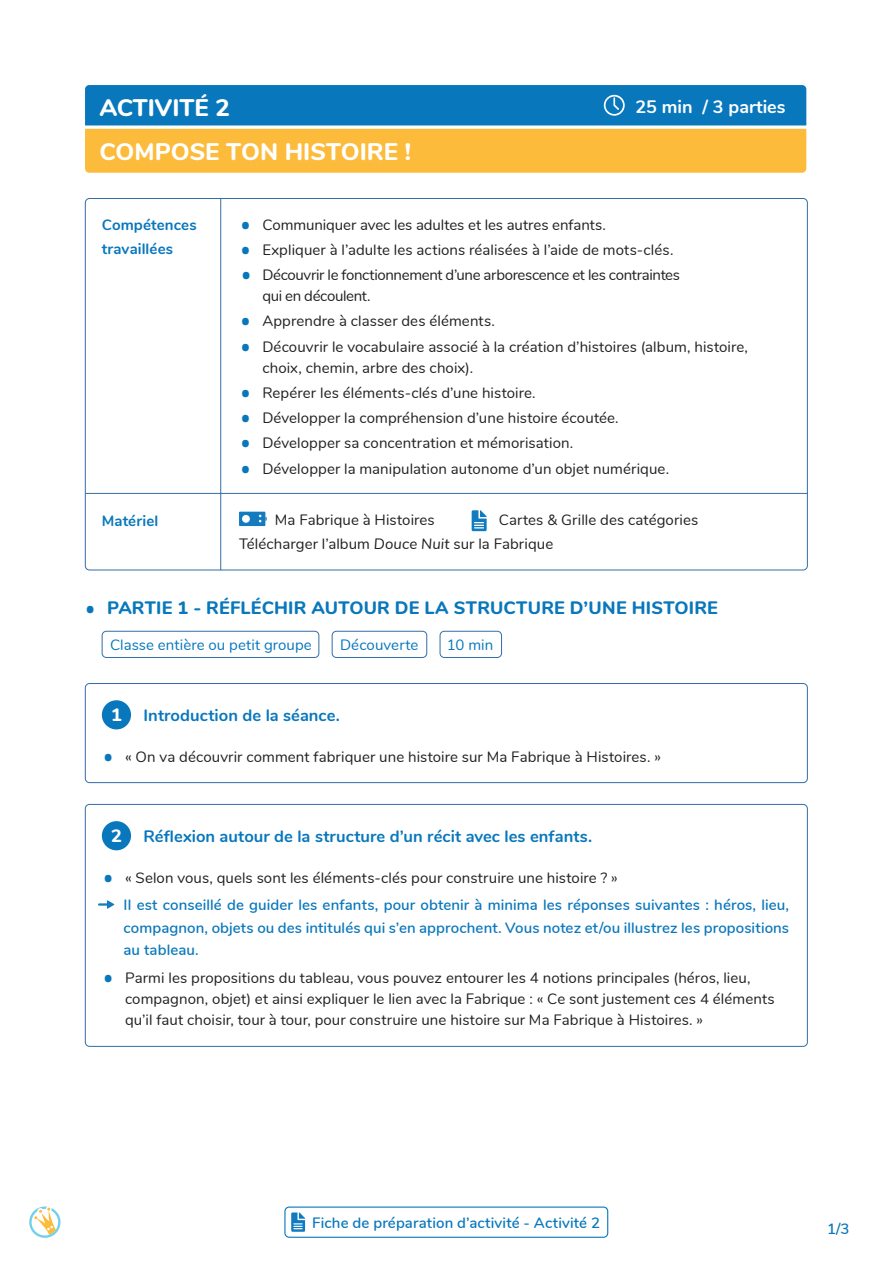
<style>
.page{position:relative;width:893px;height:1263px;background:#fff}
.page>*{position:absolute;margin:0;border:0;box-sizing:border-box;transform-origin:0 0}
.t1{font:800 24px/43.5px "Nunito";color:#fff}
.t2{font:800 18px "Nunito";letter-spacing:.015em;color:#0877bc}
.t3{font:700 18px "Nunito";color:#fff}
.t4{font:700 16.5px "Nunito";letter-spacing:.005em;color:#0877bc}
.t5{font:15px/21px "Nunito";letter-spacing:.005em;color:#231f20}
.t6{font:600 15px/22.5px "Nunito";letter-spacing:.005em;color:#0877bc;text-align:justify}
.t7{font:15px/21px "Nunito";letter-spacing:-.025em;color:#231f20}
.t8{font:15px "Nunito";letter-spacing:.005em;color:#0877bc}
.t9{font:700 15px/24px "Nunito";letter-spacing:.01em;color:#0877bc}
.s1{font-family:"Open Sans";font-weight:800;font-size:21px;color:#0877bc}
.s2{font-style:italic}
.s3{font-family:"Open Sans";font-size:21px}
.s4{font-weight:800;font-size:18px;color:#fff}
</style>
<div class="page">
<svg style="left:29px;top:1206px;width:32px;height:32px"></svg>
<svg style="left:85px;top:85px;width:721px;height:88px;background:#8c9e7e"></svg>
<div style="left:102px;top:631px;width:217px;height:27px;border:1px solid #336da6;border-radius:4px"></div>
<div style="left:332px;top:631px;width:95px;height:27px;border:1px solid #336da6;border-radius:4px"></div>
<div style="left:440px;top:631px;width:62px;height:27px;border:1px solid #336da6;border-radius:4px"></div>
<div style="left:85px;top:683px;width:723px;height:100px;border:1px solid #336da6;border-radius:4px"></div>
<div style="left:102px;top:700px;width:29px;height:29px;background:#0877bc;border-radius:50%"></div>
<div style="left:85px;top:804px;width:723px;height:243px;border:1px solid #336da6;border-radius:4px"></div>
<div style="left:102px;top:821px;width:29px;height:29px;background:#0877bc;border-radius:50%"></div>
<svg style="left:99px;top:900px;width:15px;height:9px"></svg>
<hr style="left:86px;top:493px;width:721px;height:1px;background:#336da6">
<hr style="left:220px;top:198px;width:1px;height:372px;background:#336da6">
<div style="left:239px;top:512px;width:26px;height:14px;background:#147bbf"></div>
<div style="left:242px;top:515px;width:8px;height:8px;background:#fff;border-radius:50%"></div>
<svg style="left:259px;top:515px;width:8px;height:7px"></svg>
<svg style="left:472px;top:510px;width:15px;height:21px"></svg>
<svg style="left:291px;top:1212px;width:14px;height:20px"></svg>
<div style="left:284px;top:1206px;width:324px;height:32px;border:1px solid #0877bc;border-radius:4px"></div>
<h1 class="t1" style="left:99px;top:85px;width:313px">ACTIVITÉ 2<br>COMPOSE TON HISTOIRE !</h1>
<p class="t3" style="left:635px;top:93px;width:152px">25 min / 3 parties</p>
<p class="t9" style="left:102px;top:212px;width:96px">Compétences travaillées</p>
<p class="t5" style="left:242px;top:213px;width:366px"><span class="s1">•</span> Communiquer avec les adultes et les autres enfants.</p>
<p class="t5" style="left:241px;top:238px;width:434px"><span class="s1">•</span> Expliquer à l’adulte les actions réalisées à l’aide de mots-clés.</p>
<p class="t7" style="left:262px;top:264px;width:419px;text-indent:-20px"><span class="s1">•</span> Découvrir le fonctionnement d’une arborescence et les contraintes qui en découlent.</p>
<p class="t5" style="left:241px;top:310px;width:255px"><span class="s1">•</span> Apprendre à classer des éléments.</p>
<p class="t5" style="left:262px;top:335px;width:487px;text-indent:-21px"><span class="s1">•</span> Découvrir le vocabulaire associé à la création d’histoires (album, histoire, choix, chemin, arbre des choix).</p>
<p class="t5" style="left:241px;top:381px;width:296px"><span class="s1">•</span> Repérer les éléments-clés d’une histoire.</p>
<p class="t5" style="left:241px;top:407px;width:379px"><span class="s1">•</span> Développer la compréhension d’une histoire écoutée.</p>
<p class="t5" style="left:241px;top:432px;width:333px"><span class="s1">•</span> Développer sa concentration et mémorisation.</p>
<p class="t5" style="left:241px;top:457px;width:429px"><span class="s1">•</span> Développer la manipulation autonome d’un objet numérique.</p>
<p class="t9" style="left:102px;top:508px;width:58px">Matériel</p>
<p class="t5" style="left:239px;top:507px;width:316px;line-height:23.7px;text-indent:36px">Ma Fabrique à Histoires<br>Télécharger l’album <span class="s2">Douce Nuit</span> sur la Fabrique</p>
<p class="t5" style="left:499px;top:509px;width:201px">Cartes &amp; Grille des catégories</p>
<p class="t2" style="left:86px;top:594px;width:633px"><span class="s3">•</span> PARTIE 1 - RÉFLÉCHIR AUTOUR DE LA STRUCTURE D’UNE HISTOIRE</p>
<p class="t8" style="left:110px;top:633px;width:203px">Classe entière ou petit groupe</p>
<p class="t8" style="left:340px;top:633px;width:80px">Découverte</p>
<p class="t8" style="left:447px;top:633px;width:48px">10 min</p>
<p class="t4" style="left:111px;top:703px;width:230px"><span class="s4">1</span> Introduction de la séance.</p>
<p class="t5" style="left:104px;top:745px;width:558px"><span class="s1">•</span> « On va découvrir comment fabriquer une histoire sur Ma Fabrique à Histoires. »</p>
<p class="t4" style="left:111px;top:824px;width:483px"><span class="s4">2</span> Réflexion autour de la structure d’un récit avec les enfants.</p>
<p class="t5" style="left:104px;top:866px;width:515px"><span class="s1">•</span> « Selon vous, quels sont les éléments-clés pour construire une histoire ? »</p>
<p class="t6" style="left:124px;top:893px;width:667px">Il est conseillé de guider les enfants, pour obtenir à minima les réponses suivantes : héros, lieu, compagnon, objets ou des intitulés qui s’en approchent. Vous notez et/ou illustrez les propositions au tableau.</p>
<p class="t5" style="left:125px;top:967px;width:651px;text-indent:-21px"><span class="s1">•</span> Parmi les propositions du tableau, vous pouvez entourer les 4 notions principales (héros, lieu, compagnon, objet) et ainsi expliquer le lien avec la Fabrique : « Ce sont justement ces 4 éléments qu’il faut choisir, tour à tour, pour construire une histoire sur Ma Fabrique à Histoires. »</p>
<p class="t6" style="left:312px;top:1210px;width:289px">Fiche de préparation d’activité - Activité 2</p>
<p class="t6" style="left:827px;top:1216px;width:24px">1/3</p>
</div>
